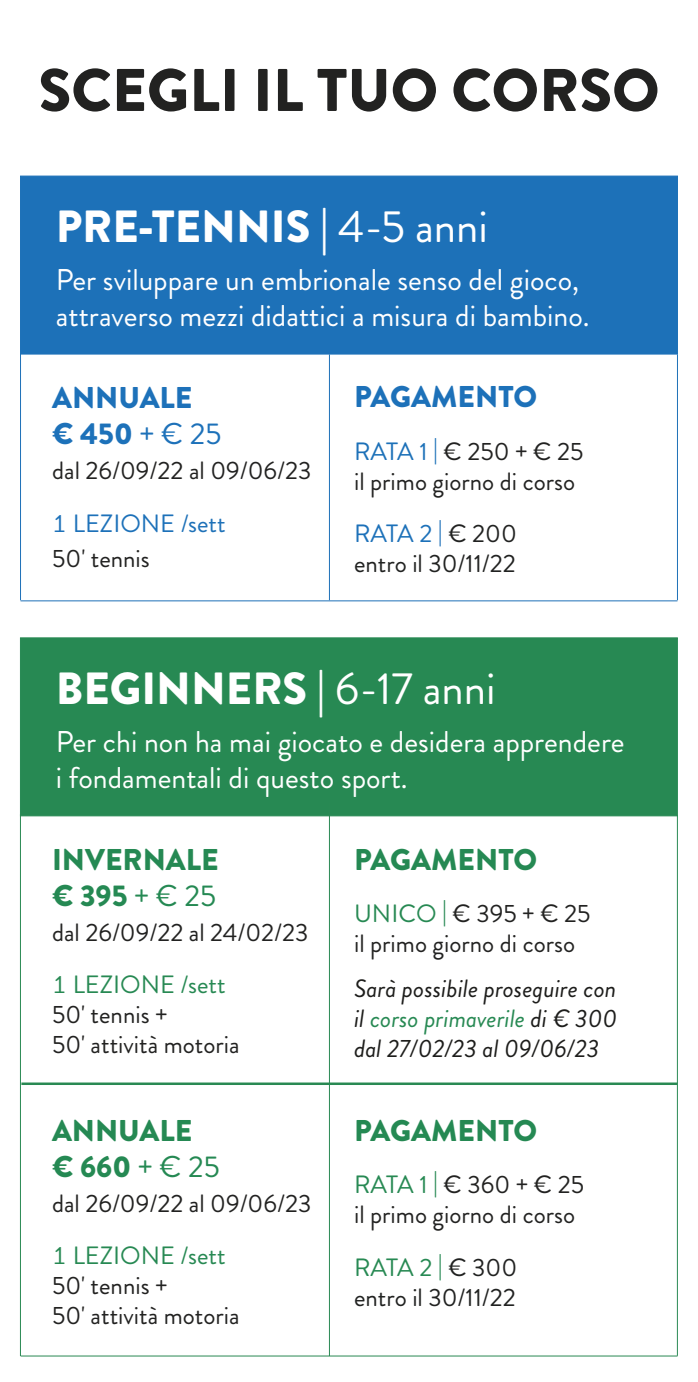
<style>
.page{position:relative;width:698px;height:1382px;background:#fff}
.page>*{position:absolute;margin:0;border:0;box-sizing:border-box;transform-origin:0 0}
.t1{font:900 60px "Brandon Grotesque";color:#222221}
.t2{font:900 45px "Brandon Grotesque";color:#fff}
.t3{font:30px/36px "Brandon Grotesque";color:#fff}
.t4{font:900 30px/36px "Brandon Grotesque";color:#258953}
.t5{font:900 30px/36px "Brandon Grotesque";color:#1d71b9}
.t6{font:25px/30px "Brandon Grotesque";color:#222221}
.t7{font:italic 25px/30px "Brandon Grotesque";color:#1d1d1b;text-align:justify}
.t8{font:25px/30px "Brandon Grotesque";color:#212221}
.t9{font:25px "Brandon Grotesque";color:#278953}
.s1{font-weight:400}
.s2{color:#1d71b9}
.s3{color:#1e71b8}
.s4{color:#1d71b8}
.s5{color:#278953}
</style>
<div class="page">
<div style="left:20px;top:176px;width:657px;height:178px;background:#1d71b8"></div>
<hr style="left:20px;top:352px;width:1px;height:248px;background:#1e71b8">
<hr style="left:676px;top:354px;width:1px;height:246px;background:#1e71b8">
<hr style="left:21px;top:600px;width:656px;height:1px;background:#1e71b8">
<hr style="left:329px;top:354px;width:1px;height:246px;background:#1e71b8">
<div style="left:20px;top:637px;width:657px;height:179px;background:#278953;border:1px solid #278953"></div>
<hr style="left:21px;top:1355px;width:656px;height:1px;background:#298953">
<hr style="left:20px;top:814px;width:1px;height:541px;background:#298953">
<hr style="left:676px;top:815px;width:1px;height:540px;background:#298953">
<hr style="left:21px;top:1082px;width:656px;height:2px;background:#298953">
<hr style="left:329px;top:803px;width:1px;height:552px;background:#298953">
<h1 class="t1" style="left:38px;top:48px;width:622px">SCEGLI IL TUO CORSO</h1>
<h2 class="t2" style="left:56px;top:194px;width:433px">PRE-TENNIS | <span class="s1">4-5 anni</span></h2>
<p class="t3" style="left:56px;top:262px;width:535px">Per sviluppare un embrionale senso del gioco, attraverso mezzi didattici a misura di bambino.</p>
<p class="t5" style="left:52px;top:380px;width:171px">ANNUALE € 450 <span class="s1">+ € 25</span></p>
<p class="t6" style="left:52px;top:444px;width:261px;line-height:52.5px">dal 26/09/22 al 09/06/23<br><span class="s2">1 LEZIONE</span> <span class="s3">/sett</span></p>
<p class="t6" style="left:52px;top:543px;width:99px">50' tennis</p>
<p class="t5" style="left:354px;top:379px;width:185px">PAGAMENTO</p>
<p class="t6" style="left:354px;top:436px;width:231px"><span class="s4">RATA 1 |</span> € 250 + € 25 il primo giorno di corso</p>
<p class="t8" style="left:354px;top:519px;width:164px"><span class="s2">RATA 2 |</span> € 200 entro il 30/11/22</p>
<h2 class="t2" style="left:56px;top:656px;width:441px">BEGINNERS | <span class="s1">6-17 anni</span></h2>
<p class="t3" style="left:56px;top:724px;width:570px">Per chi non ha mai giocato e desidera apprendere i fondamentali di questo sport.</p>
<p class="t4" style="left:52px;top:841px;width:168px">INVERNALE € 395 <span class="s1">+ € 25</span></p>
<p class="t6" style="left:52px;top:917px;width:258px">dal 26/09/22 al 24/02/23</p>
<p class="t9" style="left:52px;top:967px;width:175px">1 LEZIONE /sett</p>
<p class="t6" style="left:52px;top:1000px;width:189px">50' tennis +<br>50' attività motoria</p>
<p class="t4" style="left:52px;top:1112px;width:169px">ANNUALE € 660 <span class="s1">+ € 25</span></p>
<p class="t6" style="left:52px;top:1188px;width:261px">dal 26/09/22 al 09/06/23</p>
<p class="t9" style="left:52px;top:1238px;width:175px">1 LEZIONE /sett</p>
<p class="t6" style="left:52px;top:1270px;width:189px">50' tennis +<br>50' attività motoria</p>
<p class="t4" style="left:354px;top:841px;width:185px">PAGAMENTO</p>
<p class="t6" style="left:354px;top:899px;width:238px"><span class="s5">UNICO |</span> € 395 + € 25 il primo giorno di corso</p>
<p class="t7" style="left:354px;top:974px;width:265px">Sarà possibile proseguire con il <span class="s5">corso primaverile</span> di € 300 dal 27/02/23 al 09/06/23</p>
<p class="t4" style="left:354px;top:1112px;width:185px">PAGAMENTO</p>
<p class="t6" style="left:354px;top:1169px;width:231px"><span class="s5">RATA 1 |</span> € 360 + € 25 il primo giorno di corso</p>
<p class="t8" style="left:354px;top:1252px;width:165px"><span class="s5">RATA 2 |</span> € 300 entro il 30/11/22</p>
</div>
